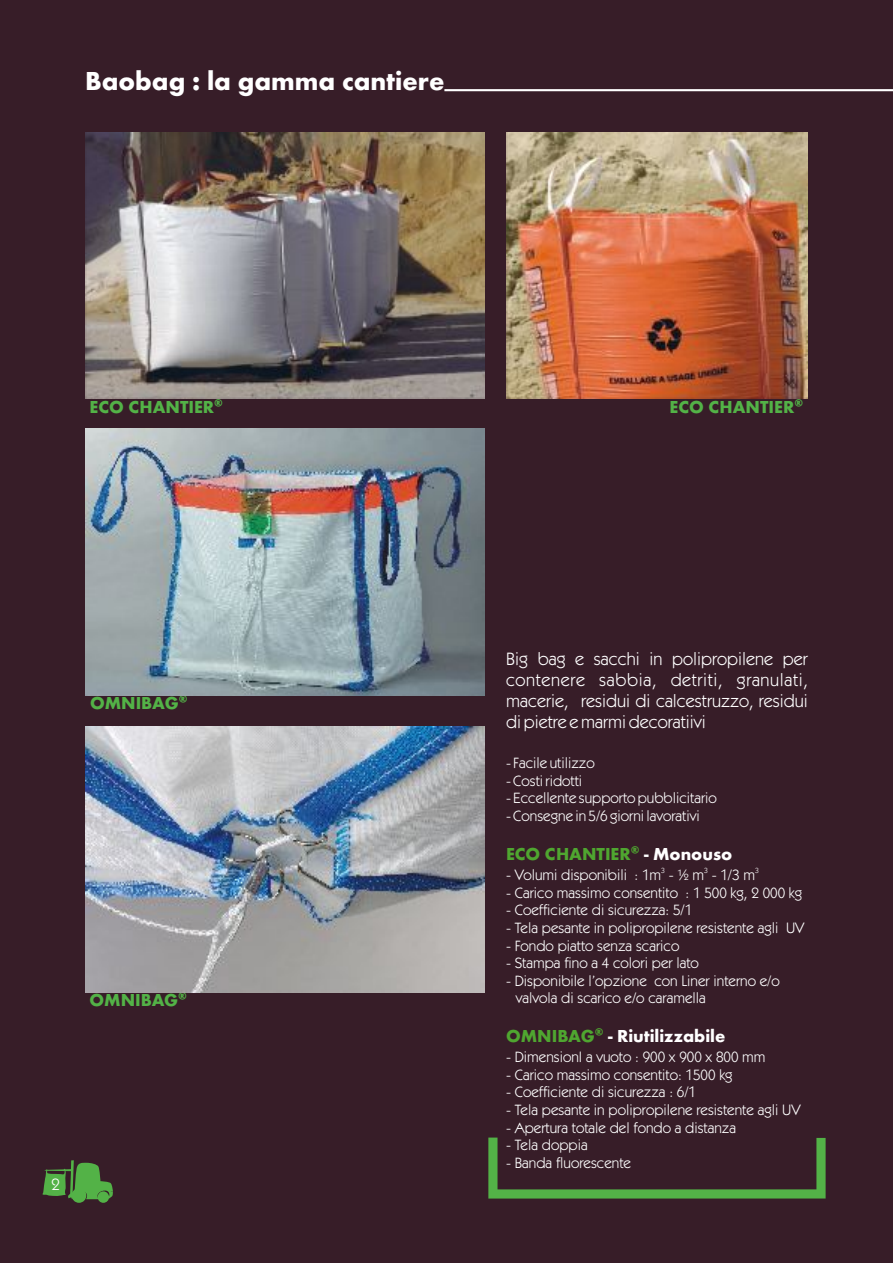
<style>
.page{position:relative;width:893px;height:1263px;background:#371d28}
.page>*{position:absolute;margin:0;border:0;box-sizing:border-box;transform-origin:0 0}
.t1{font:700 27px "Futura EFTUOP";color:#fff}
.t2{font:18px/21.1px "Itc Kabel";color:#fff;text-align:justify}
.t3{font:700 18px "Futura EFTUOP";color:#53b247}
.t4{font:700 18px "Futura EFTUOP";color:#fff}
.t5{font:700 18px "Futura EFTUOP";color:#4fa630}
.t6{font:16.5px "Itc Kabel";color:#fff}
.t7{font:15px/17.5px "Itc Kabel";color:#fff}
.t8{font:7.5px "Itc Kabel";color:#fff}
.s1{color:#fff}
.s2{color:#4fa630}
</style>
<div class="page">
<svg style="left:42px;top:1160px;width:71px;height:39px"></svg>
<div style="left:72px;top:1188px;width:14px;height:15px;background:#53b247;border-radius:50%"></div>
<div style="left:98px;top:1191px;width:11px;height:12px;background:#53b247;border-radius:50%"></div>
<svg style="left:488px;top:1137px;width:338px;height:61px"></svg>
<img style="left:85px;top:133px;width:400px;height:266px">
<img style="left:506px;top:133px;width:302px;height:266px">
<img style="left:85px;top:429px;width:400px;height:266px">
<img style="left:85px;top:726px;width:400px;height:267px">
<hr style="left:444px;top:89px;width:449px;height:2px;background:#fff">
<h1 class="t1" style="left:85px;top:70px;width:361px">Baobag : la gamma cantiere</h1>
<p class="t3" style="left:90px;top:400px;width:135px">ECO CHANTIER®</p>
<p class="t3" style="left:90px;top:696px;width:99px">OMNIBAG®</p>
<p class="t3" style="left:90px;top:992px;width:99px">OMNIBAG®</p>
<p class="t6" style="left:52px;top:1178px;width:10px">2</p>
<p class="t3" style="left:670px;top:400px;width:135px">ECO CHANTIER®</p>
<p class="t2" style="left:506px;top:650px;width:303px">Big bag e sacchi in polipropilene per contenere sabbia, detriti, granulati, macerie, residui di calcestruzzo, residui di pietre e marmi decoratiivi</p>
<p class="t7" style="left:506px;top:755px;width:90px">- Facile utilizzo</p>
<p class="t7" style="left:506px;top:773px;width:78px">- Costi ridotti</p>
<p class="t7" style="left:506px;top:790px;width:212px">- Eccellente supporto pubblicitario</p>
<p class="t7" style="left:506px;top:808px;width:195px">- Consegne in 5/6 giorni lavorativi</p>
<p class="t5" style="left:506px;top:847px;width:228px">ECO CHANTIER® <span class="s1">- Monouso</span></p>
<p class="t8" style="left:661px;top:867px;width:5px">3</p>
<p class="t8" style="left:704px;top:867px;width:5px">3</p>
<p class="t8" style="left:755px;top:867px;width:5px">3</p>
<p class="t7" style="left:506px;top:867px;width:251px">- Volumi disponibili : 1m - ½ m - 1/3 m</p>
<p class="t7" style="left:506px;top:885px;width:298px">- Carico massimo consentito : 1 500 kg, 2 000 kg</p>
<p class="t7" style="left:506px;top:902px;width:188px">- Coefficiente di sicurezza: 5/1</p>
<p class="t7" style="left:506px;top:920px;width:300px">- Tela pesante in polipropilene resistente agli UV</p>
<p class="t7" style="left:506px;top:938px;width:175px">- Fondo piatto senza scarico</p>
<p class="t7" style="left:506px;top:955px;width:194px">- Stampa fino a 4 colori per lato</p>
<p class="t7" style="left:516px;top:973px;width:265px;text-indent:-10px">- Disponibile l’opzione con Liner interno e/o valvola di scarico e/o caramella</p>
<p class="t4" style="left:506px;top:1029px;width:221px"><span class="s2">OMNIBAG®</span> - Riutilizzabile</p>
<p class="t7" style="left:506px;top:1049px;width:261px">- DimensionI a vuoto : 900 x 900 x 800 mm</p>
<p class="t7" style="left:506px;top:1067px;width:228px">- Carico massimo consentito: 1500 kg</p>
<p class="t7" style="left:506px;top:1084px;width:192px">- Coefficiente di sicurezza : 6/1</p>
<p class="t7" style="left:506px;top:1102px;width:296px">- Tela pesante in polipropilene resistente agli UV</p>
<p class="t7" style="left:506px;top:1120px;width:231px">- Apertura totale del fondo a distanza</p>
<p class="t7" style="left:506px;top:1137px;width:83px">- Tela doppia</p>
<p class="t7" style="left:506px;top:1155px;width:126px">- Banda fluorescente</p>
</div>
